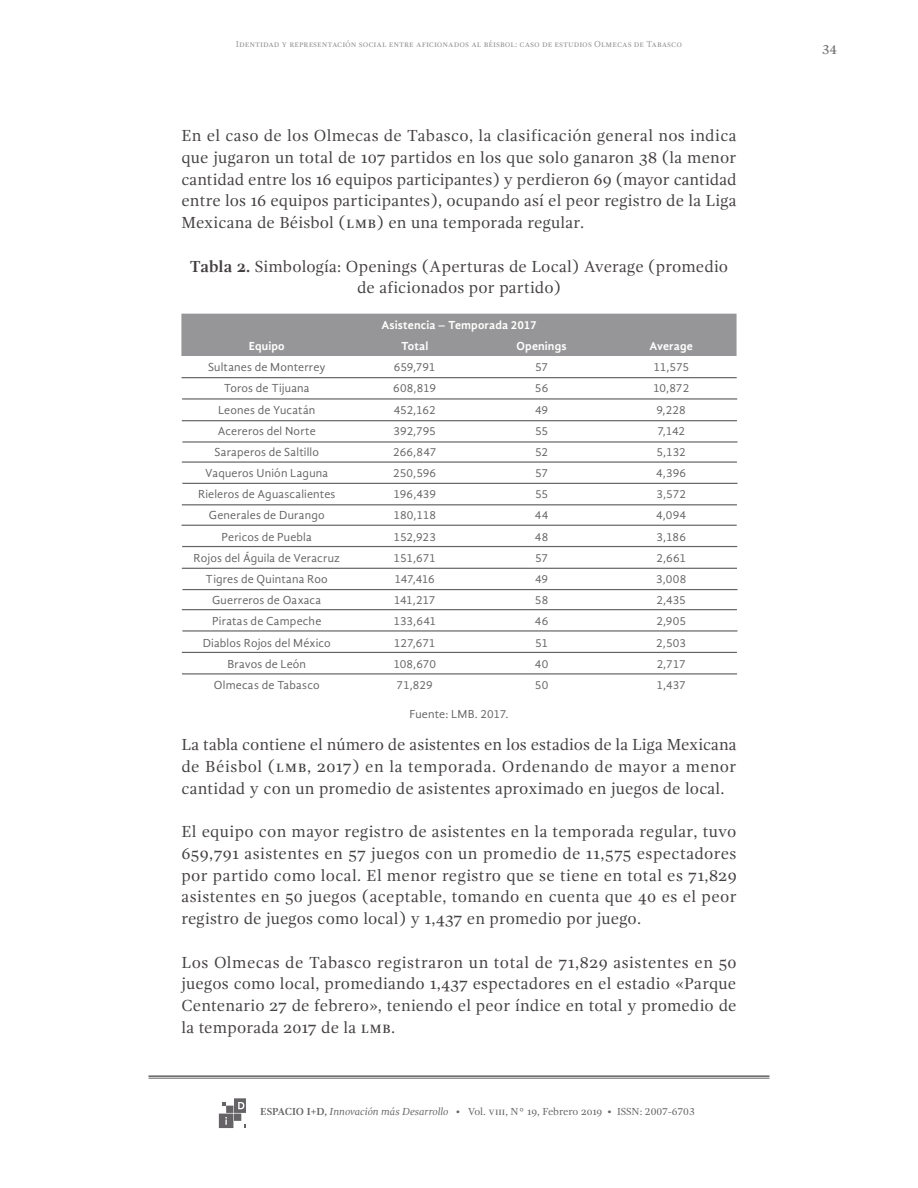
<style>
.page{position:relative;width:918px;height:1188px;background:#fff}
.page>*{position:absolute;margin:0;border:0;box-sizing:border-box;transform-origin:0 0}
.t1{font:16.5px/21.8px "Gandhi Serif";letter-spacing:.015em;color:#444041;text-align:justify}
.t2{font:13.5px "Gandhi Serif";color:#656365}
.t3{font:12px "Gandhi Sans";letter-spacing:.01em;color:#656365}
.t4{font:700 12px "Gandhi Sans";letter-spacing:.01em;color:#fff}
.t5{font:700 12px "Gandhi Sans";letter-spacing:.01em;color:#fffffd}
.t6{font:10.5px "Gandhi Serif";color:#656365}
.t7{font:9px "Gandhi Serif";color:#969698}
.s1{font-weight:700}
.s2{font-style:italic}
</style>
<div class="page">
<hr style="left:148px;top:1075px;width:622px;height:2px;background:#656365">
<hr style="left:148px;top:1078px;width:622px;height:1px;background:#656365">
<svg style="left:219px;top:1098px;width:27px;height:30px"></svg>
<div style="left:181px;top:314px;width:556px;height:42px;background:#969698"></div>
<hr style="left:182px;top:377px;width:555px;height:1px;background:#656365">
<hr style="left:182px;top:398px;width:555px;height:2px;background:#656365">
<hr style="left:182px;top:420px;width:555px;height:1px;background:#656365">
<hr style="left:182px;top:441px;width:555px;height:2px;background:#656365">
<hr style="left:182px;top:461px;width:555px;height:2px;background:#656365">
<hr style="left:182px;top:483px;width:555px;height:1px;background:#656365">
<hr style="left:182px;top:504px;width:555px;height:1px;background:#656365">
<hr style="left:182px;top:525px;width:555px;height:1px;background:#656365">
<hr style="left:182px;top:546px;width:555px;height:1px;background:#656365">
<hr style="left:182px;top:568px;width:555px;height:1px;background:#656365">
<hr style="left:182px;top:589px;width:555px;height:1px;background:#656365">
<hr style="left:182px;top:609px;width:555px;height:1px;background:#656365">
<hr style="left:182px;top:630px;width:555px;height:2px;background:#656365">
<hr style="left:182px;top:652px;width:555px;height:1px;background:#656365">
<hr style="left:182px;top:673px;width:555px;height:1px;background:#656365">
<p class="t7" style="left:236px;top:39px;width:448px">Identidad y representación social entre aficionados al béisbol: caso de estudios Olmecas de Tabasco</p>
<p class="t1" style="left:181px;top:125px;width:557px">En el caso de los Olmecas de Tabasco, la clasificación general nos indica que jugaron un total de 107 partidos en los que solo ganaron 38 (la menor cantidad entre los 16 equipos participantes) y perdieron 69 (mayor cantidad entre los 16 equipos participantes), ocupando así el peor registro de la Liga Mexicana de Béisbol (lmb) en una temporada regular.</p>
<p class="t1" style="left:190px;top:255px;width:540px;text-align:center"><span class="s1">Tabla 2.</span> Simbología: Openings (Aperturas de Local) Average (promedio de aficionados por partido)</p>
<p class="t5" style="left:381px;top:318px;width:157px">Asistencia – Temporada 2017</p>
<p class="t4" style="left:249px;top:339px;width:37px">Equipo</p>
<p class="t4" style="left:401px;top:339px;width:29px">Total</p>
<p class="t4" style="left:517px;top:339px;width:52px">Openings</p>
<p class="t4" style="left:650px;top:339px;width:45px">Average</p>
<p class="t3" style="left:208px;top:360px;width:119px">Sultanes de Monterrey</p>
<p class="t3" style="left:394px;top:360px;width:43px">659,791</p>
<p class="t3" style="left:535px;top:360px;width:15px">57</p>
<p class="t3" style="left:653px;top:360px;width:37px">11,575</p>
<p class="t3" style="left:224px;top:382px;width:87px">Toros de Tijuana</p>
<p class="t3" style="left:393px;top:382px;width:45px">608,819</p>
<p class="t3" style="left:535px;top:382px;width:15px">56</p>
<p class="t3" style="left:653px;top:382px;width:38px">10,872</p>
<p class="t3" style="left:218px;top:403px;width:99px">Leones de Yucatán</p>
<p class="t3" style="left:394px;top:403px;width:44px">452,162</p>
<p class="t3" style="left:535px;top:403px;width:15px">49</p>
<p class="t3" style="left:657px;top:403px;width:31px">9,228</p>
<p class="t3" style="left:218px;top:424px;width:99px">Acereros del Norte</p>
<p class="t3" style="left:394px;top:424px;width:44px">392,795</p>
<p class="t3" style="left:535px;top:424px;width:15px">55</p>
<p class="t3" style="left:657px;top:424px;width:29px">7,142</p>
<p class="t3" style="left:214px;top:445px;width:106px">Saraperos de Saltillo</p>
<p class="t3" style="left:393px;top:445px;width:45px">266,847</p>
<p class="t3" style="left:535px;top:445px;width:15px">52</p>
<p class="t3" style="left:657px;top:445px;width:31px">5,132</p>
<p class="t3" style="left:205px;top:466px;width:124px">Vaqueros Unión Laguna</p>
<p class="t3" style="left:393px;top:466px;width:45px">250,596</p>
<p class="t3" style="left:535px;top:466px;width:15px">57</p>
<p class="t3" style="left:656px;top:466px;width:31px">4,396</p>
<p class="t3" style="left:198px;top:487px;width:139px">Rieleros de Aguascalientes</p>
<p class="t3" style="left:393px;top:487px;width:44px">196,439</p>
<p class="t3" style="left:535px;top:487px;width:15px">55</p>
<p class="t3" style="left:656px;top:487px;width:31px">3,572</p>
<p class="t3" style="left:209px;top:509px;width:117px">Generales de Durango</p>
<p class="t3" style="left:394px;top:509px;width:44px">180,118</p>
<p class="t3" style="left:535px;top:509px;width:15px">44</p>
<p class="t3" style="left:656px;top:509px;width:31px">4,094</p>
<p class="t3" style="left:222px;top:530px;width:92px">Pericos de Puebla</p>
<p class="t3" style="left:393px;top:530px;width:44px">152,923</p>
<p class="t3" style="left:535px;top:530px;width:15px">48</p>
<p class="t3" style="left:657px;top:530px;width:31px">3,186</p>
<p class="t3" style="left:194px;top:551px;width:148px">Rojos del Águila de Veracruz</p>
<p class="t3" style="left:394px;top:551px;width:44px">151,671</p>
<p class="t3" style="left:535px;top:551px;width:15px">57</p>
<p class="t3" style="left:656px;top:551px;width:31px">2,661</p>
<p class="t3" style="left:206px;top:572px;width:124px">Tigres de Quintana Roo</p>
<p class="t3" style="left:395px;top:572px;width:42px">147,416</p>
<p class="t3" style="left:535px;top:572px;width:15px">49</p>
<p class="t3" style="left:656px;top:572px;width:32px">3,008</p>
<p class="t3" style="left:212px;top:593px;width:111px">Guerreros de Oaxaca</p>
<p class="t3" style="left:394px;top:593px;width:43px">141,217</p>
<p class="t3" style="left:535px;top:593px;width:15px">58</p>
<p class="t3" style="left:657px;top:593px;width:31px">2,435</p>
<p class="t3" style="left:212px;top:615px;width:111px">Piratas de Campeche</p>
<p class="t3" style="left:393px;top:615px;width:44px">133,641</p>
<p class="t3" style="left:535px;top:615px;width:15px">46</p>
<p class="t3" style="left:656px;top:615px;width:31px">2,905</p>
<p class="t3" style="left:203px;top:636px;width:130px">Diablos Rojos del México</p>
<p class="t3" style="left:394px;top:636px;width:43px">127,671</p>
<p class="t3" style="left:535px;top:636px;width:14px">51</p>
<p class="t3" style="left:656px;top:636px;width:31px">2,503</p>
<p class="t3" style="left:227px;top:657px;width:80px">Bravos de León</p>
<p class="t3" style="left:393px;top:657px;width:44px">108,670</p>
<p class="t3" style="left:535px;top:657px;width:15px">40</p>
<p class="t3" style="left:657px;top:657px;width:31px">2,717</p>
<p class="t3" style="left:214px;top:678px;width:107px">Olmecas de Tabasco</p>
<p class="t3" style="left:397px;top:678px;width:38px">71,829</p>
<p class="t3" style="left:535px;top:678px;width:15px">50</p>
<p class="t3" style="left:657px;top:678px;width:31px">1,437</p>
<p class="t3" style="left:410px;top:707px;width:100px">Fuente: LMB. 2017.</p>
<p class="t1" style="left:181px;top:734px;width:557px">La tabla contiene el número de asistentes en los estadios de la Liga Mexicana de Béisbol (lmb, 2017) en la temporada. Ordenando de mayor a menor cantidad y con un promedio de asistentes aproximado en juegos de local.</p>
<p class="t1" style="left:181px;top:821px;width:557px">El equipo con mayor registro de asistentes en la temporada regular, tuvo 659,791 asistentes en 57 juegos con un promedio de 11,575 espectadores por partido como local. El menor registro que se tiene en total es 71,829 asistentes en 50 juegos (aceptable, tomando en cuenta que 40 es el peor registro de juegos como local) y 1,437 en promedio por juego.</p>
<p class="t1" style="left:181px;top:951px;width:557px">Los Olmecas de Tabasco registraron un total de 71,829 asistentes en 50 juegos como local, promediando 1,437 espectadores en el estadio «Parque Centenario 27 de febrero», teniendo el peor índice en total y promedio de la temporada 2017 de la lmb.</p>
<p class="t6" style="left:260px;top:1105px;width:436px"><span class="s1">ESPACIO I+D,</span> <span class="s2">Innovación más Desarrollo •</span> Vol. viii, N° 19, Febrero 2019 • ISSN: 2007-6703</p>
<p class="t2" style="left:822px;top:42px;width:16px">34</p>
</div>
